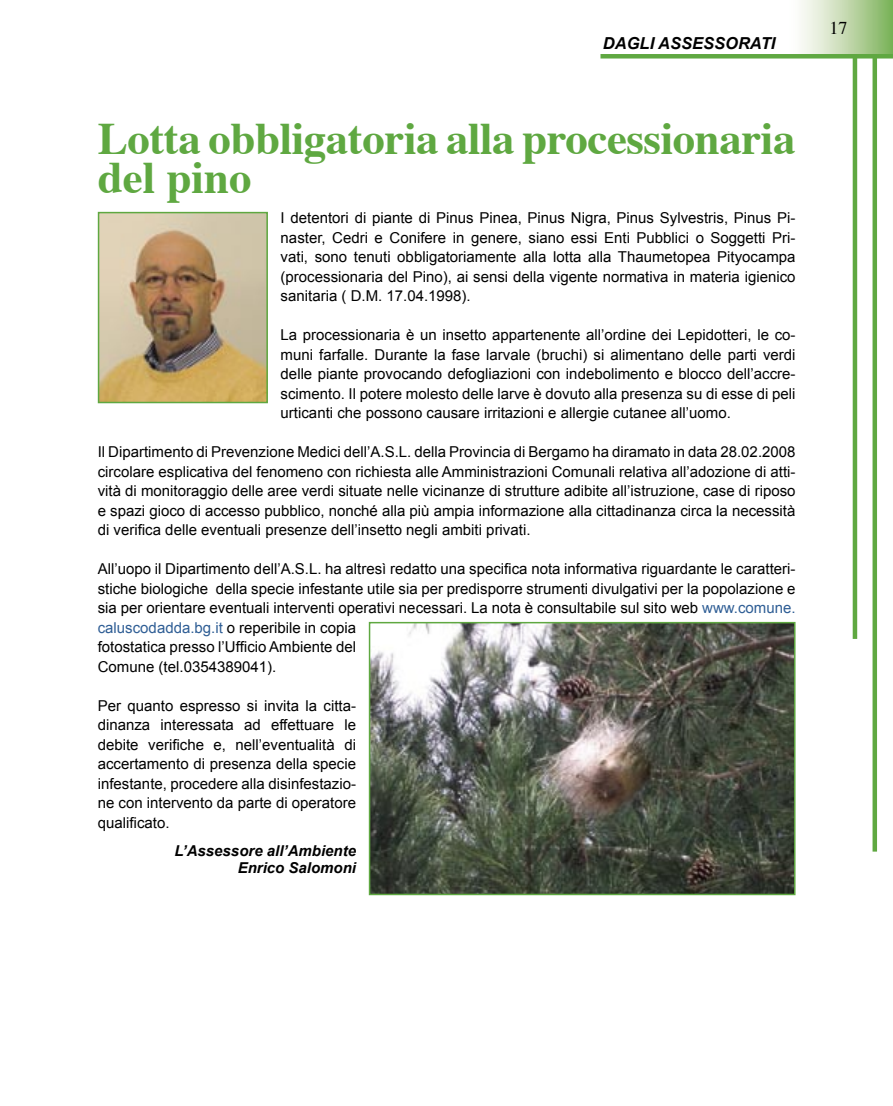
<style>
.page{position:relative;width:893px;height:1106px;background:#fff}
.page>*{position:absolute;margin:0;border:0;box-sizing:border-box;transform-origin:0 0}
.t1{font:700 45px/39px "Times";letter-spacing:-.01em;color:#5fa841}
.t2{font:18px "Times";color:#000}
.t3{font:italic 700 16.5px "Arial";color:#000}
.t4{font:15px/19.5px "Arial";color:#000;text-align:justify}
.t5{font:italic 700 15px/16.5px "Arial";color:#000;text-align:right}
.s1{color:#2f5e95}
</style>
<div class="page">
<div style="left:872px;top:1px;width:5px;height:850px;background:#5fa841"></div>
<hr style="left:853px;top:1px;width:4px;height:638px;background:#5fa841">
<div style="left:784px;top:0;width:109px;height:54px;background:linear-gradient(to right,#fff,#82b45f)"></div>
<img style="left:101px;top:215px;width:164px;height:185px">
<div style="left:98px;top:212px;width:170px;height:191px;border:2px solid #5fa841"></div>
<hr style="left:600px;top:54px;width:293px;height:4px;background:#5fa841">
<img style="left:372px;top:625px;width:420px;height:267px">
<div style="left:369px;top:622px;width:426px;height:273px;border:2px solid #5fa841"></div>
<p class="t3" style="left:603px;top:34px;width:174px">DAGLI ASSESSORATI</p>
<h1 class="t1" style="left:98px;top:121px;width:699px">Lotta obbligatoria alla processionaria del pino</h1>
<p class="t4" style="left:281px;top:208px;width:516px">I detentori di piante di Pinus Pinea, Pinus Nigra, Pinus Sylvestris, Pinus Pi&shy;naster, Cedri e Conifere in genere, siano essi Enti Pubblici o Soggetti Pri&shy;vati, sono tenuti obbligatoriamente alla lotta alla Thaumetopea Pityocampa (processionaria del Pino), ai sensi della vigente normativa in materia igienico sanitaria ( D.M. 17.04.1998).</p>
<p class="t4" style="left:281px;top:325px;width:516px">La processionaria è un insetto appartenente all’ordine dei Lepidotteri, le co&shy;muni farfalle. Durante la fase larvale (bruchi) si alimentano delle parti verdi delle piante provocando defogliazioni con indebolimento e blocco dell’accre&shy;scimento. Il potere molesto delle larve è dovuto alla presenza su di esse di peli urticanti che possono causare irritazioni e allergie cutanee all’uomo.</p>
<p class="t4" style="left:98px;top:442px;width:699px">Il Dipartimento di Prevenzione Medici dell’A.S.L. della Provincia di Bergamo ha diramato in data 28.02.2008 circolare esplicativa del fenomeno con richiesta alle Amministrazioni Comunali relativa all’adozione di atti&shy;vità di monitoraggio delle aree verdi situate nelle vicinanze di strutture adibite all’istruzione, case di riposo e spazi gioco di accesso pubblico, nonché alla più ampia informazione alla cittadinanza circa la necessità di verifica delle eventuali presenze dell’insetto negli ambiti privati.</p>
<p class="t4" style="left:98px;top:559px;width:699px;text-align:left">All’uopo il Dipartimento dell’A.S.L. ha altresì redatto una specifica nota informativa riguardante le caratteri&shy;stiche biologiche della specie infestante utile sia per predisporre strumenti divulgativi per la popolazione e sia per orientare eventuali interventi operativi necessari. La nota è consultabile sul sito web <span class="s1">www.comune. caluscodadda.bg.it</span> o reperibile in copia<br>fotostatica presso l’Ufficio Ambiente del<br>Comune (tel.0354389041).</p>
<p class="t4" style="left:98px;top:696px;width:260px">Per quanto espresso si invita la citta&shy;dinanza interessata ad effettuare le debite verifiche e, nell’eventualità di accertamento di presenza della specie infestante, procedere alla disinfestazio&shy;ne con intervento da parte di operatore qualificato.</p>
<p class="t5" style="left:175px;top:842px;width:183px">L’Assessore all’Ambiente<br>Enrico Salomoni</p>
<p class="t2" style="left:829px;top:16px;width:19px">17</p>
</div>
